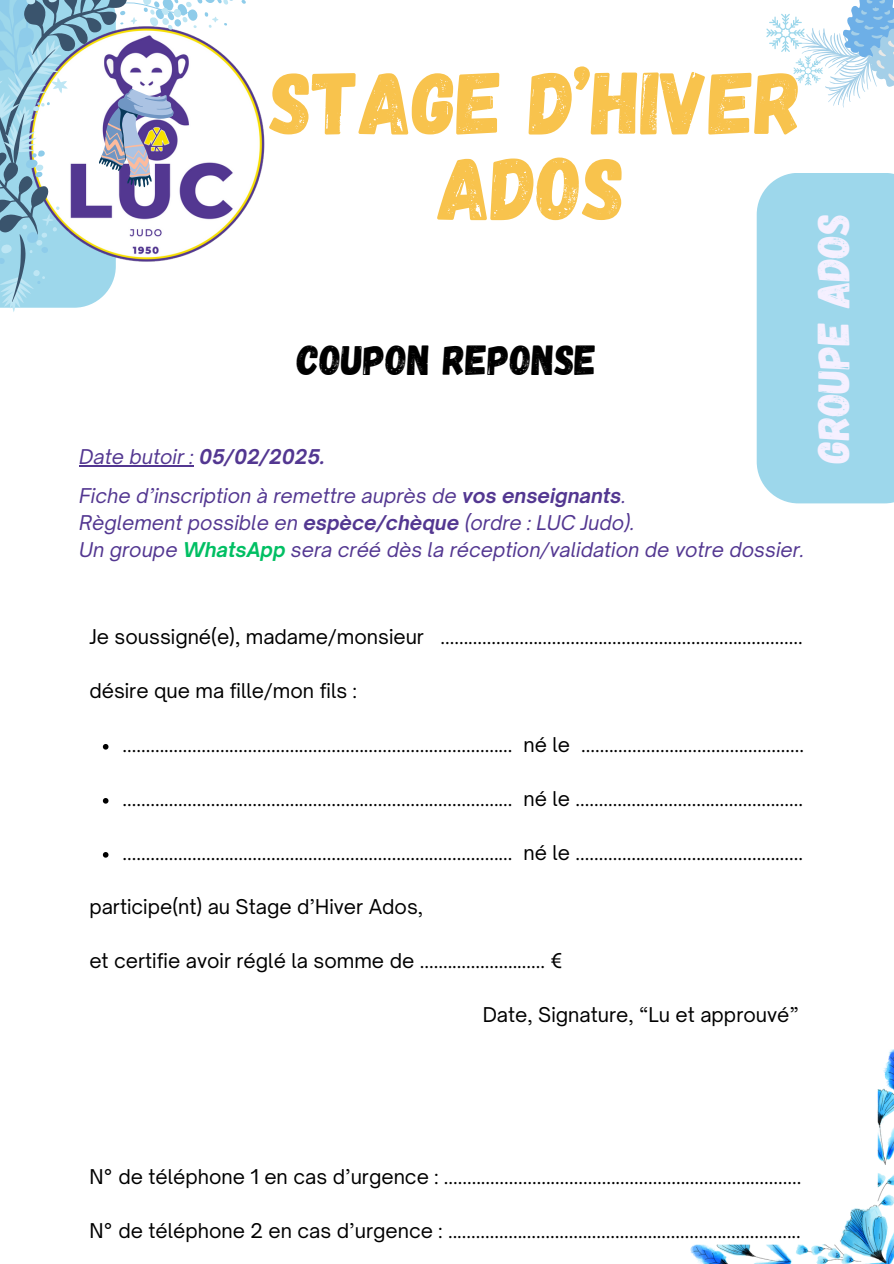
<style>
.page{position:relative;width:894px;height:1264px;background:#fff}
.page>*{position:absolute;margin:0;border:0;box-sizing:border-box;transform-origin:0 0}
.t1{font:88.5px "Gagalin";color:#f8c34d}
.t2{font:45px "Gagalin";letter-spacing:-.01em;color:#f5f0ff}
.t3{font:42px "Gagalin";color:#000}
.t4{font:19.5px "Open Sauce One";color:#000}
.t5{font:italic 19.5px "Open Sauce One";color:#533791}
.s1{font-weight:700}
.s2{font-weight:700;color:#00bf63}
</style>
<div class="page">
<svg style="left:103px;top:744px;width:5px;height:5px"></svg>
<svg style="left:103px;top:798px;width:5px;height:5px"></svg>
<svg style="left:103px;top:852px;width:5px;height:5px"></svg>
<hr style="left:79px;top:465px;width:114px;height:1px;background:#533791">
<div style="left:756px;top:173px;width:137px;height:330px;background:#9dd7eb"></div>
<svg style="left:176px;top:0;width:89px;height:258px"></svg>
<svg style="left:0;top:0;width:176px;height:312px"></svg>
<svg style="left:766px;top:0;width:127px;height:108px"></svg>
<img style="left:690px;top:1049px;width:203px;height:214px">
<p class="t1" style="left:270px;top:46px;width:534px">STAGE D’HIVER</p>
<p class="t1" style="left:438px;top:131px;width:189px">ADOS</p>
<p class="t3" style="left:297px;top:333px;width:301px">COUPON REPONSE</p>
<p class="t5" style="left:79px;top:444px;width:247px">Date butoir : <span class="s1">05/02/2025.</span></p>
<p class="t5" style="left:79px;top:483px;width:548px">Fiche d’inscription à remettre auprès de <span class="s1">vos enseignants</span>.</p>
<p class="t5" style="left:79px;top:510px;width:557px">Règlement possible en <span class="s1">espèce/chèque</span> (ordre : LUC Judo).</p>
<p class="t5" style="left:79px;top:537px;width:726px">Un groupe <span class="s2">WhatsApp</span> sera créé dès la réception/validation de votre dossier.</p>
<p class="t2" style="left:803px;top:463px;width:252px;rotate:-90deg">GROUPE ADOS</p>
<p class="t4" style="left:89px;top:624px;width:714px">Je soussigné(e), madame/monsieur ..............................................................................</p>
<p class="t4" style="left:89px;top:678px;width:269px">désire que ma fille/mon fils :</p>
<p class="t4" style="left:122px;top:732px;width:682px">.................................................................................... né le ................................................</p>
<p class="t4" style="left:122px;top:786px;width:682px">.................................................................................... né le .................................................</p>
<p class="t4" style="left:122px;top:840px;width:682px">.................................................................................... né le .................................................</p>
<h1 class="t4" style="left:89px;top:894px;width:335px">participe(nt) au Stage d’Hiver Ados,</h1>
<p class="t4" style="left:89px;top:948px;width:475px">et certifie avoir réglé la somme de ........................... €</p>
<h1 class="t4" style="left:482px;top:1002px;width:318px">Date, Signature, “Lu et approuvé”</h1>
<h3 class="t4" style="left:89px;top:1164px;width:713px">N° de téléphone 1 en cas d’urgence : .............................................................................</h3>
<h2 class="t4" style="left:89px;top:1218px;width:712px">N° de téléphone 2 en cas d’urgence : ............................................................................</h2>
</div>
